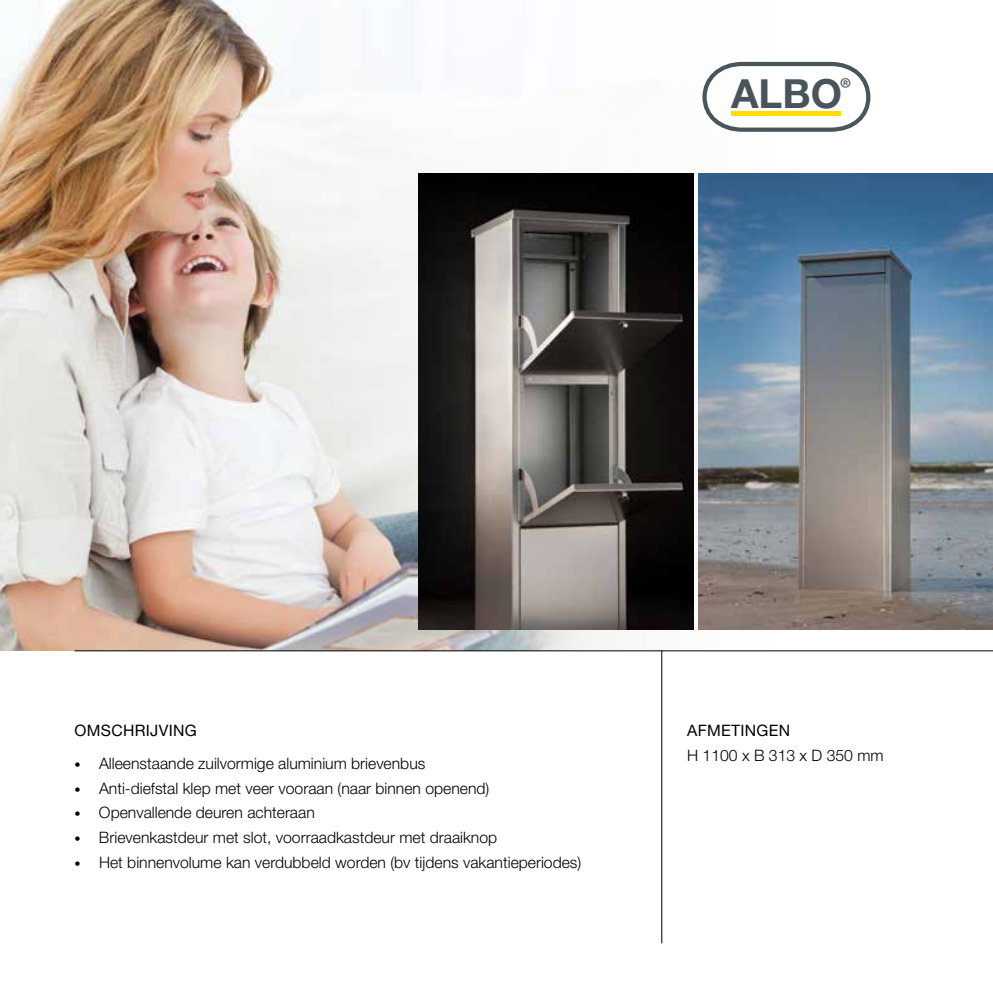
<style>
.page{position:relative;width:993px;height:993px;background:#fff}
.page>*{position:absolute;margin:0;border:0;box-sizing:border-box;transform-origin:0 0}
.t1{font:700 40.07px "Helvetica Neue LT Std";color:#4a555b}
.t2{font:300 15.75px "Helvetica Neue LT Std";color:#000}
.t3{font:15.75px "Helvetica Neue LT Std";letter-spacing:.02em;color:#000}
.s1{font-size:12.25px}
</style>
<div class="page">
<img style="left:0;top:0;width:769px;height:650px">
<img style="left:698px;top:174px;width:294px;height:455px">
<img style="left:418px;top:174px;width:275px;height:455px">
<hr style="left:74px;top:650px;width:918px;height:1px;background:#000">
<hr style="left:661px;top:650px;width:1px;height:293px;background:#000">
<svg style="left:702px;top:62px;width:168px;height:70px"></svg>
<h1 class="t1" style="left:730px;top:69px;width:122px">ALBO<sup>®</sup></h1>
<p class="t3" style="left:74px;top:721px;width:124px">OMSCHRIJVING</p>
<p class="t2" style="left:74px;top:754px;width:352px"><span class="s1">•</span> Alleenstaande zuilvormige aluminium brievenbus</p>
<p class="t2" style="left:74px;top:778px;width:416px"><span class="s1">•</span> Anti-diefstal klep met veer vooraan (naar binnen openend)</p>
<p class="t2" style="left:74px;top:803px;width:242px"><span class="s1">•</span> Openvallende deuren achteraan</p>
<p class="t2" style="left:74px;top:827px;width:424px"><span class="s1">•</span> Brievenkastdeur met slot, voorraadkastdeur met draaiknop</p>
<p class="t2" style="left:74px;top:852px;width:508px"><span class="s1">•</span> Het binnenvolume kan verdubbeld worden (bv tijdens vakantieperiodes)</p>
<p class="t3" style="left:687px;top:721px;width:63px">AFM ETING</p>
<p class="t3" style="left:768px;top:721px;width:20px">EN</p>
<p class="t2" style="left:687px;top:745px;width:198px">H 1100 x B 313 x D 350 mm</p>
</div>
